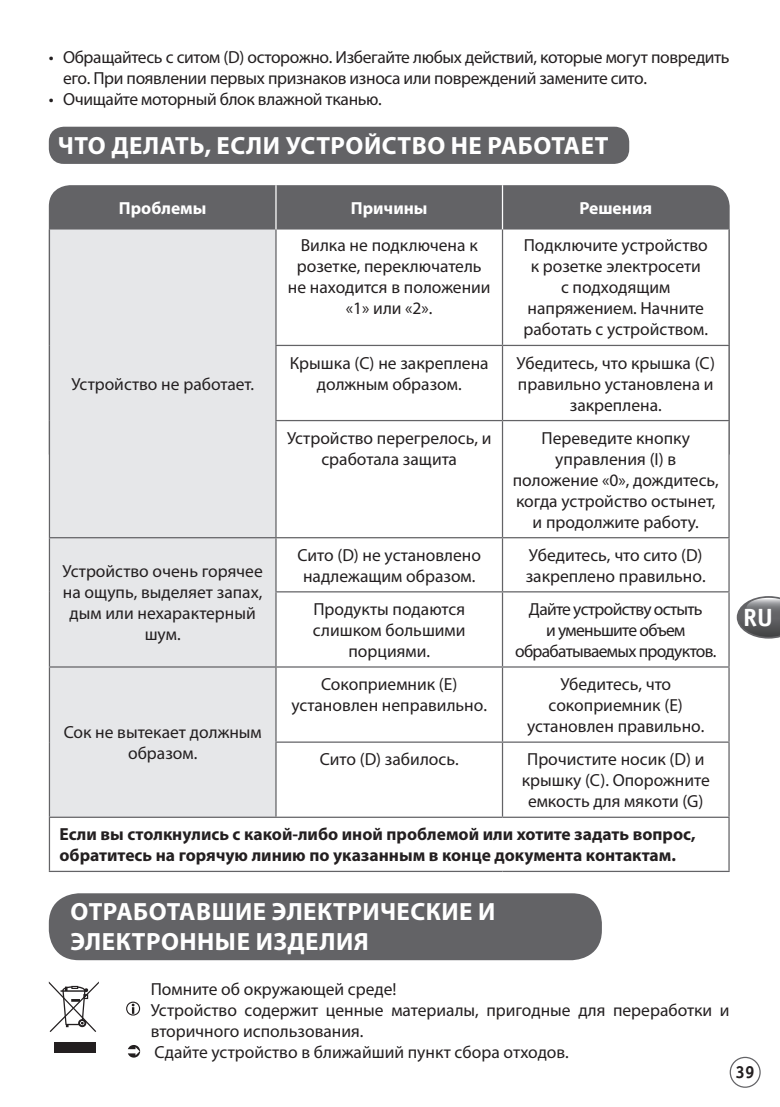
<style>
.page{position:relative;width:780px;height:1107px;background:#fff}
.page>*{position:absolute;margin:0;border:0;box-sizing:border-box;transform-origin:0 0}
.t1{font:700 25px/30px "Myriad Pro";letter-spacing:.02em;color:#fff}
.t2{font:700 25px "Officina Sans";color:#fff}
.t3{font:17.5px/21px "Myriad Pro";color:#231f20;text-align:center}
.t4{font:17.5px/21px "Myriad Pro";letter-spacing:-.02em;color:#231f20}
.t5{font:700 17.5px/21px "Myriad Pro";color:#231f20}
.t6{font:17.5px/21px "Myriad Pro";letter-spacing:-.04em;color:#231f20;text-align:center}
.t7{font:700 17.5px "Myriad Pro";color:#fff}
.t8{font:700 17.5px "Officina Sans";color:#231f20}
</style>
<div class="page">
<div style="left:729px;top:1057px;width:31px;height:31px;border:1px solid #636366;border-radius:50%"></div>
<svg style="left:736px;top:596px;width:43px;height:42px"></svg>
<div style="left:49px;top:185px;width:680px;height:44px;background:#636366"></div>
<div style="left:50px;top:229px;width:225px;height:587px;background:#e6e7e9"></div>
<svg style="left:276px;top:229px;width:452px;height:587px"></svg>
<hr style="left:728px;top:818px;width:1px;height:53px;background:#636366">
<hr style="left:275px;top:185px;width:1px;height:44px;background:#fff">
<hr style="left:502px;top:185px;width:1px;height:44px;background:#fff">
<hr style="left:49px;top:229px;width:1px;height:116px;background:#636366">
<hr style="left:275px;top:229px;width:1px;height:116px;background:#636366">
<hr style="left:502px;top:229px;width:1px;height:116px;background:#636366">
<hr style="left:728px;top:229px;width:1px;height:116px;background:#636366">
<hr style="left:49px;top:345px;width:1px;height:75px;background:#636366">
<hr style="left:275px;top:345px;width:227px;height:1px;background:#636366">
<hr style="left:275px;top:346px;width:1px;height:74px;background:#636366">
<hr style="left:502px;top:345px;width:227px;height:1px;background:#636366">
<hr style="left:502px;top:346px;width:1px;height:74px;background:#636366">
<hr style="left:728px;top:346px;width:1px;height:74px;background:#636366">
<hr style="left:49px;top:420px;width:1px;height:117px;background:#636366">
<hr style="left:275px;top:420px;width:227px;height:1px;background:#636366">
<hr style="left:275px;top:421px;width:1px;height:116px;background:#636366">
<hr style="left:502px;top:420px;width:227px;height:1px;background:#636366">
<hr style="left:502px;top:421px;width:1px;height:116px;background:#636366">
<hr style="left:728px;top:421px;width:1px;height:116px;background:#636366">
<hr style="left:49px;top:537px;width:227px;height:1px;background:#636366">
<hr style="left:49px;top:538px;width:1px;height:54px;background:#636366">
<hr style="left:276px;top:537px;width:226px;height:1px;background:#636366">
<hr style="left:275px;top:538px;width:1px;height:53px;background:#636366">
<hr style="left:502px;top:537px;width:227px;height:1px;background:#636366">
<hr style="left:502px;top:538px;width:1px;height:53px;background:#636366">
<hr style="left:728px;top:538px;width:1px;height:53px;background:#636366">
<hr style="left:49px;top:592px;width:1px;height:74px;background:#636366">
<hr style="left:275px;top:591px;width:227px;height:1px;background:#636366">
<hr style="left:275px;top:592px;width:1px;height:74px;background:#636366">
<hr style="left:502px;top:591px;width:227px;height:1px;background:#636366">
<hr style="left:502px;top:592px;width:1px;height:74px;background:#636366">
<hr style="left:728px;top:592px;width:1px;height:74px;background:#636366">
<hr style="left:49px;top:666px;width:227px;height:1px;background:#636366">
<hr style="left:49px;top:667px;width:1px;height:75px;background:#636366">
<hr style="left:276px;top:666px;width:226px;height:1px;background:#636366">
<hr style="left:275px;top:667px;width:1px;height:74px;background:#636366">
<hr style="left:502px;top:666px;width:227px;height:1px;background:#636366">
<hr style="left:502px;top:667px;width:1px;height:74px;background:#636366">
<hr style="left:728px;top:667px;width:1px;height:74px;background:#636366">
<hr style="left:49px;top:742px;width:1px;height:74px;background:#636366">
<hr style="left:275px;top:741px;width:227px;height:2px;background:#636366">
<hr style="left:275px;top:743px;width:1px;height:73px;background:#636366">
<hr style="left:502px;top:741px;width:227px;height:2px;background:#636366">
<hr style="left:502px;top:743px;width:1px;height:73px;background:#636366">
<hr style="left:728px;top:743px;width:1px;height:73px;background:#636366">
<hr style="left:49px;top:816px;width:227px;height:2px;background:#636366">
<hr style="left:49px;top:818px;width:1px;height:53px;background:#636366">
<hr style="left:276px;top:816px;width:226px;height:2px;background:#636366">
<hr style="left:502px;top:816px;width:227px;height:2px;background:#636366">
<hr style="left:49px;top:871px;width:227px;height:1px;background:#636366">
<hr style="left:276px;top:871px;width:226px;height:1px;background:#636366">
<hr style="left:502px;top:871px;width:227px;height:1px;background:#636366">
<div style="left:49px;top:127px;width:580px;height:37px;background:#636366;border-radius:15px"></div>
<div style="left:49px;top:893px;width:552px;height:67px;background:#636366;border-radius:30px"></div>
<div style="left:54px;top:1042px;width:42px;height:10px;background:#231f20"></div>
<svg style="left:49px;top:981px;width:50px;height:51px"></svg>
<svg style="left:126px;top:1001px;width:14px;height:14px"></svg>
<svg style="left:128px;top:1045px;width:12px;height:12px"></svg>
<p class="t4" style="left:63px;top:47px;width:668px;text-indent:-14px">• Обращайтесь с ситом (D) осторожно. Избегайте любых действий, которые могут повредить его. При появлении первых признаков износа или повреждений замените сито.</p>
<p class="t4" style="left:49px;top:89px;width:334px">• Очищайте моторный блок влажной тканью.</p>
<h1 class="t1" style="left:58px;top:129px;width:552px">ЧТО ДЕЛАТЬ, ЕСЛИ УСТРОЙСТВО НЕ РАБОТАЕТ</h1>
<p class="t7" style="left:119px;top:197px;width:89px">Проблемы</p>
<p class="t7" style="left:351px;top:197px;width:78px">Причины</p>
<p class="t7" style="left:579px;top:197px;width:74px">Решения</p>
<p class="t3" style="left:71px;top:373px;width:184px">Устройство не работает.</p>
<p class="t3" style="left:63px;top:561px;width:202px">Устройство очень горячее на ощупь, выделяет запах, дым или нехарактерный шум.</p>
<p class="t3" style="left:288px;top:235px;width:204px">Вилка не подключена к розетке, переключатель не находится в положении «1» или «2».</p>
<p class="t3" style="left:523px;top:235px;width:186px">Подключите устройство к розетке электросети<br>с подходящим напряжением. Начните работать с устройством.</p>
<p class="t3" style="left:290px;top:352px;width:200px">Крышка (С) не закреплена должным образом.</p>
<p class="t3" style="left:516px;top:352px;width:200px">Убедитесь, что крышка (C) правильно установлена и закреплена.</p>
<p class="t3" style="left:287px;top:427px;width:206px">Устройство перегрелось, и сработала защита</p>
<p class="t3" style="left:512px;top:427px;width:208px">Переведите кнопку управления (I) в положение «0», дождитесь, когда устройство остынет, и продолжите работу.</p>
<p class="t3" style="left:297px;top:544px;width:185px">Сито (D) не установлено надлежащим образом.</p>
<p class="t3" style="left:525px;top:544px;width:181px;text-align:left">Убедитесь, что сито (D) закреплено правильно.</p>
<p class="t3" style="left:313px;top:598px;width:154px">Продукты подаются слишком большими порциями.</p>
<p class="t6" style="left:515px;top:598px;width:203px">Дайте устройству остыть<br>и уменьшите объем обрабатываемых продуктов.</p>
<p class="t3" style="left:291px;top:673px;width:197px">Сокоприемник (E) установлен неправильно.</p>
<p class="t3" style="left:527px;top:673px;width:179px">Убедитесь, что сокоприемник (E) установлен правильно.</p>
<p class="t3" style="left:320px;top:748px;width:140px">Сито (D) забилось.</p>
<p class="t3" style="left:521px;top:748px;width:189px">Прочистите носик (D) и крышку (C). Опорожните емкость для мякоти (G)</p>
<p class="t5" style="left:59px;top:823px;width:637px">Если вы столкнулись с какой-либо иной проблемой или хотите задать вопрос, обратитесь на горячую линию по указанным в конце документа контактам.</p>
<p class="t3" style="left:64px;top:721px;width:199px">Сок не вытекает должным образом.</p>
<h1 class="t1" style="left:70px;top:896px;width:426px">ОТРАБОТАВШИЕ ЭЛЕКТРИЧЕСКИЕ И<br>ЭЛЕКТРОННЫЕ ИЗДЕЛИЯ</h1>
<p class="t3" style="left:151px;top:978px;width:580px;text-align:left">Помните об окружающей среде!<br>Устройство содержит ценные материалы, пригодные для переработки и вторичного использования.<br>Сдайте устройство в ближайший пункт сбора отходов.</p>
<h1 class="t2" style="left:743px;top:602px;width:31px">RU</h1>
<p class="t8" style="left:735px;top:1061px;width:21px">39</p>
</div>
